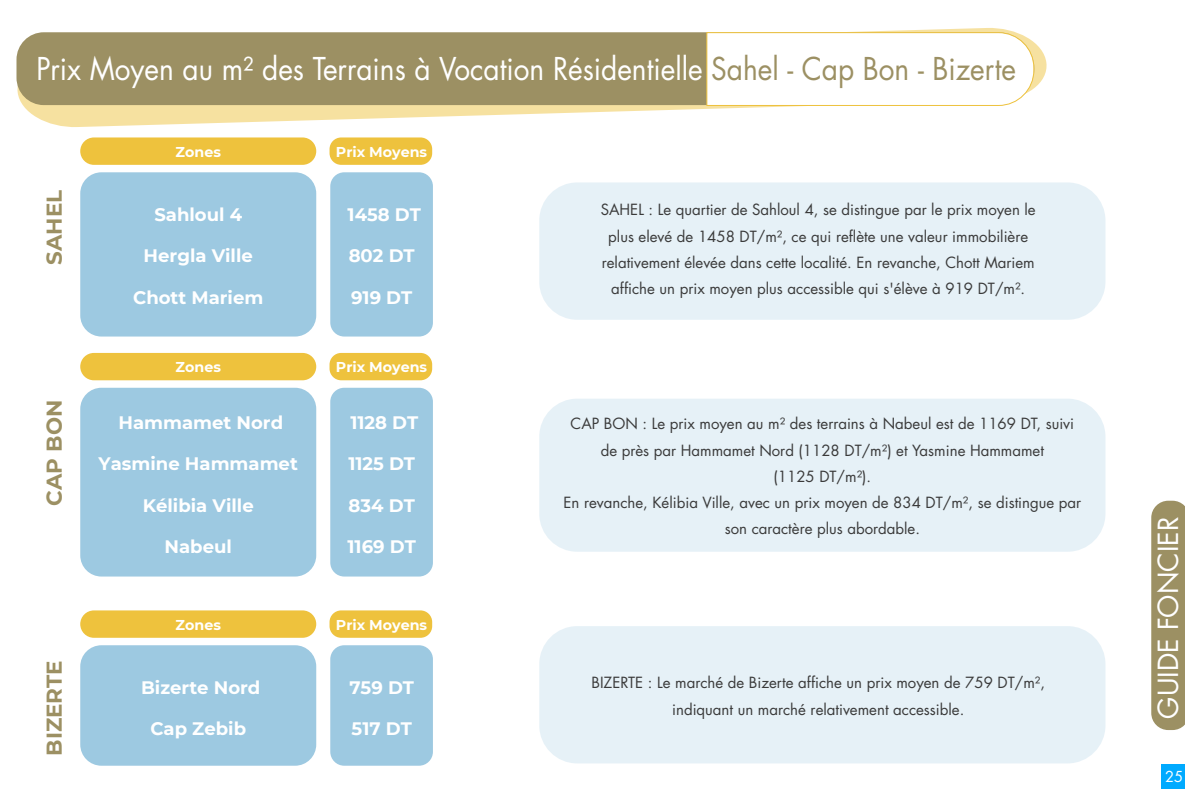
<style>
.page{position:relative;width:1185px;height:789px;background:#fff}
.page>*{position:absolute;margin:0;border:0;box-sizing:border-box;transform-origin:0 0}
.t1{font:30.6px "Futura LT";color:#fff;scale:.92 1}
.t2{font:27px "Futura LT";color:#fff}
.t3{font:700 21.38px "Montserrat";color:#9c9063}
.t4{font:700 18.08px "Montserrat";color:#fff}
.t5{font:15px/26.2px "Futura LT";color:#3a3a3a;text-align:center}
.t6{font:14.7px "Futura LT";color:#fff}
.t7{font:700 14.25px "Montserrat";color:#fff}
.s1{color:#9c9063}
</style>
<div class="page">
<div style="left:539px;top:182px;width:567px;height:138px;background:#e6f1f7;border-radius:38px"></div>
<div style="left:1151px;top:500px;width:34px;height:229px;background:#9c9063"></div>
<div style="left:1161px;top:764px;width:24px;height:24px;background:#0af"></div>
<svg style="left:23px;top:28px;width:1024px;height:99px"></svg>
<div style="left:16px;top:32px;width:690px;height:73px;background:#9c9063"></div>
<svg style="left:706px;top:32px;width:329px;height:74px"></svg>
<div style="left:80px;top:172px;width:236px;height:164px;background:#9dc9e1;border-radius:21px"></div>
<div style="left:330px;top:172px;width:103px;height:164px;background:#9dc9e1;border-radius:14px"></div>
<div style="left:80px;top:137px;width:236px;height:28px;background:#eec23d;border-radius:14px"></div>
<div style="left:330px;top:137px;width:102px;height:28px;background:#eec23d;border-radius:12px"></div>
<div style="left:80px;top:387px;width:236px;height:189px;background:#9dc9e1;border-radius:21px"></div>
<div style="left:330px;top:387px;width:103px;height:189px;background:#9dc9e1;border-radius:14px"></div>
<div style="left:80px;top:353px;width:236px;height:27px;background:#eec23d;border-radius:14px"></div>
<div style="left:330px;top:353px;width:102px;height:27px;background:#eec23d;border-radius:12px"></div>
<div style="left:80px;top:645px;width:236px;height:120px;background:#9dc9e1;border-radius:21px"></div>
<div style="left:330px;top:645px;width:103px;height:120px;background:#9dc9e1;border-radius:14px"></div>
<div style="left:80px;top:610px;width:236px;height:27px;background:#eec23d;border-radius:14px"></div>
<div style="left:330px;top:610px;width:102px;height:27px;background:#eec23d;border-radius:12px"></div>
<div style="left:539px;top:398px;width:567px;height:153px;background:#e6f1f7;border-radius:38px"></div>
<div style="left:539px;top:626px;width:567px;height:137px;background:#e6f1f7;border-radius:38px"></div>
<h1 class="t1" style="left:36px;top:49px;width:1066px">Prix Moyen au m² des Terrains à Vocation Résidentielle <span class="s1">Sahel - Cap Bon - Bizerte</span></h1>
<h3 class="t3" style="left:43px;top:265px;width:76px;rotate:-90deg">SAHEL</h3>
<h3 class="t3" style="left:43px;top:505px;width:107px;rotate:-90deg">CAP BON</h3>
<h3 class="t3" style="left:43px;top:755px;width:97px;rotate:-90deg">BIZERTE</h3>
<p class="t7" style="left:176px;top:144px;width:47px">Zones</p>
<p class="t7" style="left:336px;top:144px;width:93px">Prix Moyens</p>
<p class="t4" style="left:154px;top:205px;width:89px">Sahloul 4</p>
<p class="t4" style="left:144px;top:246px;width:111px">Hergla Ville</p>
<p class="t4" style="left:133px;top:287px;width:132px">Chott Mariem</p>
<p class="t4" style="left:348px;top:205px;width:75px">1458 DT</p>
<p class="t4" style="left:349px;top:246px;width:68px">802 DT</p>
<p class="t4" style="left:351px;top:287px;width:63px">919 DT</p>
<p class="t7" style="left:176px;top:359px;width:47px">Zones</p>
<p class="t7" style="left:336px;top:359px;width:93px">Prix Moyens</p>
<p class="t4" style="left:118px;top:412px;width:166px">Hammamet Nord</p>
<p class="t4" style="left:99px;top:454px;width:201px">Yasmine Hammamet</p>
<p class="t4" style="left:143px;top:495px;width:112px">Kélibia Ville</p>
<p class="t4" style="left:165px;top:536px;width:69px">Nabeul</p>
<p class="t4" style="left:350px;top:412px;width:69px">1128 DT</p>
<p class="t4" style="left:348px;top:454px;width:68px">1125 DT</p>
<p class="t4" style="left:349px;top:495px;width:68px">834 DT</p>
<p class="t4" style="left:348px;top:536px;width:70px">1169 DT</p>
<p class="t7" style="left:176px;top:616px;width:47px">Zones</p>
<p class="t7" style="left:336px;top:616px;width:93px">Prix Moyens</p>
<p class="t4" style="left:141px;top:677px;width:121px">Bizerte Nord</p>
<p class="t4" style="left:150px;top:718px;width:97px">Cap Zebib</p>
<p class="t4" style="left:349px;top:677px;width:66px">759 DT</p>
<p class="t4" style="left:352px;top:718px;width:62px">517 DT</p>
<p class="t5" style="left:601px;top:196px;width:437px">SAHEL : Le quartier de Sahloul 4, se distingue par le prix moyen le plus elevé de 1458 DT/m², ce qui reflète une valeur immobilière relativement élevée dans cette localité. En revanche, Chott Mariem affiche un prix moyen plus accessible qui s'élève à 919 DT/m².</p>
<p class="t5" style="left:564px;top:410px;width:519px">CAP BON : Le prix moyen au m² des terrains à Nabeul est de 1169 DT, suivi de près par Hammamet Nord (1128 DT/m²) et Yasmine Hammamet<br>(1125 DT/m²).<br>En revanche, Kélibia Ville, avec un prix moyen de 834 DT/m², se distingue par son caractère plus abordable.</p>
<p class="t5" style="left:591px;top:669px;width:455px">BIZERTE : Le marché de Bizerte affiche un prix moyen de 759 DT/m², indiquant un marché relativement accessible.</p>
<h2 class="t2" style="left:1151px;top:718px;width:203px;rotate:-90deg">GUIDE FONCIER</h2>
<p class="t6" style="left:1165px;top:766px;width:20px">25</p>
</div>
